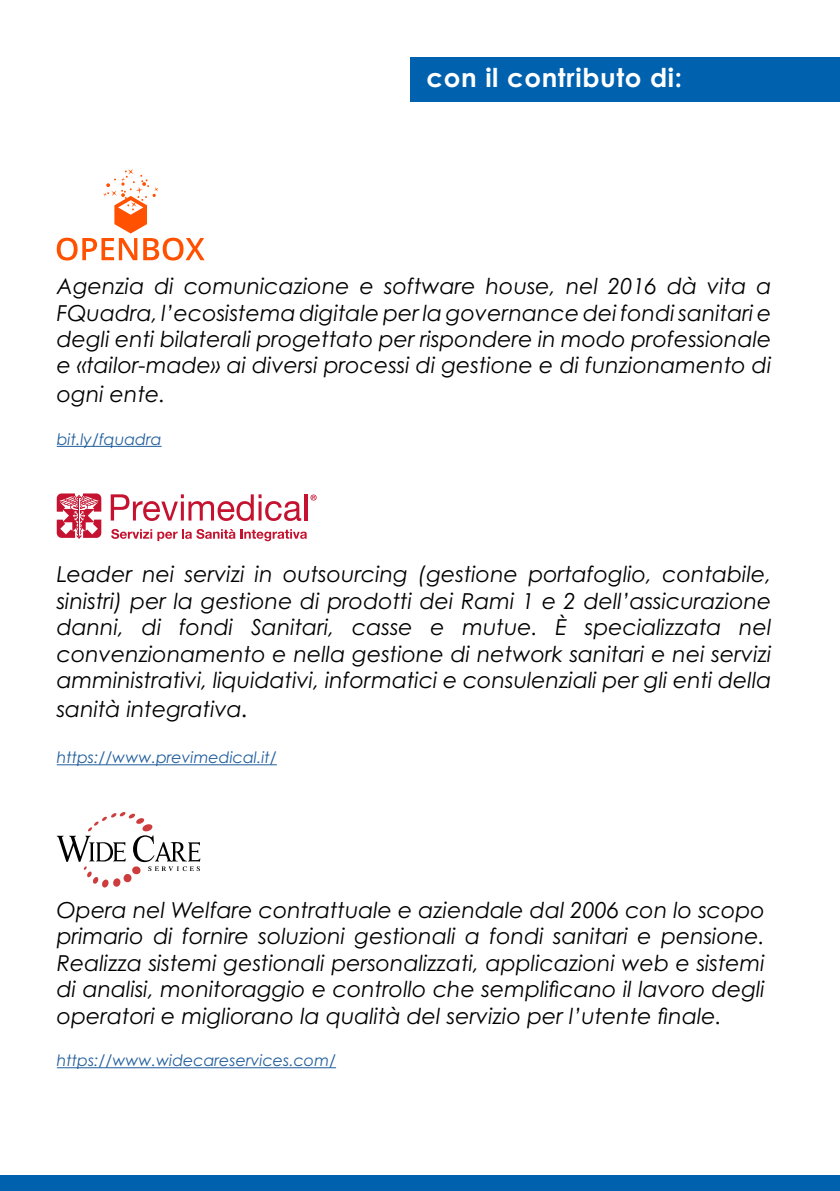
<style>
.page{position:relative;width:840px;height:1191px;background:#fff}
.page>*{position:absolute;margin:0;border:0;box-sizing:border-box;transform-origin:0 0}
.t1{font:700 26px "Century Gothic Pro";letter-spacing:.025em;color:#fff}
.t2{font:italic 22px/26.4px "Century Gothic Pro";color:#000;text-align:justify}
.t3{font:italic 15.8px "Century Gothic Pro";color:#215e9e}
.s1{font-size:24px}
</style>
<div class="page">
<div style="left:0;top:1175px;width:839px;height:16px;background:#0061af"></div>
<div style="left:410px;top:57px;width:429px;height:44px;background:#0061af"></div>
<hr style="left:57px;top:1067px;width:279px;height:1px;background:#215e9e">
<hr style="left:57px;top:446px;width:104px;height:1px;background:#215e9e">
<hr style="left:57px;top:764px;width:220px;height:1px;background:#215e9e">
<svg style="left:57px;top:169px;width:147px;height:91px"></svg>
<svg style="left:310px;top:494px;width:6px;height:6px"></svg>
<svg style="left:111px;top:529px;width:196px;height:12px"></svg>
<svg style="left:111px;top:494px;width:190px;height:27px"></svg>
<hr style="left:304px;top:494px;width:3px;height:26px;background:#c4122f">
<svg style="left:57px;top:493px;width:44px;height:45px"></svg>
<svg style="left:57px;top:812px;width:143px;height:75px"></svg>
<p class="t1" style="left:426px;top:62px;width:257px">con il contributo di:</p>
<p class="t2" style="left:57px;top:273px;width:715px">Agenzia di comunicazione e software house, nel 2016 dà vita a FQuadra, l’ecosistema digitale per la governance dei fondi sanitari e degli enti bilaterali progettato per rispondere in modo professionale e «tailor-made» ai diversi processi di gestione e di funzionamento di</p>
<p class="t2" style="left:57px;top:381px;width:110px">ogni ente.</p>
<p class="t3" style="left:57px;top:429px;width:106px">bit.ly/fquadra</p>
<p class="t2" style="left:57px;top:561px;width:715px">Leader nei servizi in outsourcing (gestione portafoglio, contabile, sinistri) per la gestione di prodotti dei Rami 1 e 2 dell’assicurazione danni, di fondi Sanitari, casse e mutue. È specializzata nel convenzionamento e nella gestione di network sanitari e nei servizi amministrativi, liquidativi, informatici e consulenziali per gli enti della</p>
<p class="t2" style="left:57px;top:695px;width:193px">sanità integrativa<span class="s1">.</span></p>
<p class="t3" style="left:57px;top:748px;width:221px">https://www.previmedical.it/</p>
<p class="t2" style="left:57px;top:896px;width:709px">Opera nel Welfare contrattuale e aziendale dal 2006 con lo scopo primario di fornire soluzioni gestionali a fondi sanitari e pensione.<br>Realizza sistemi gestionali personalizzati, applicazioni web e sistemi di analisi, monitoraggio e controllo che semplificano il lavoro degli operatori e migliorano la qualità del servizio per l’utente finale.</p>
<p class="t3" style="left:57px;top:1051px;width:280px">https://www.widecareservices.com/</p>
</div>
